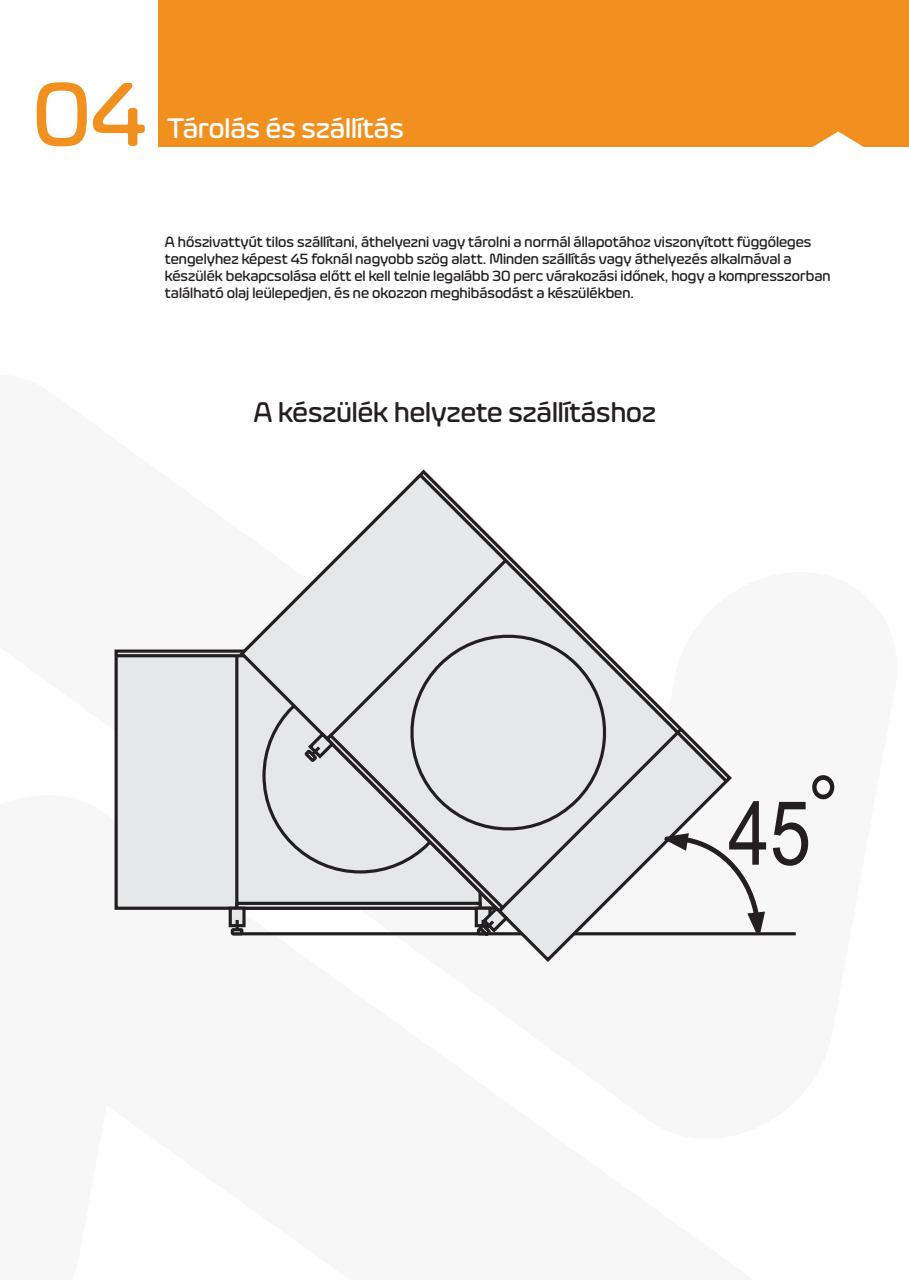
<style>
.page{position:relative;width:909px;height:1280px;background:#fff}
.page>*{position:absolute;margin:0;border:0;box-sizing:border-box;transform-origin:0 0}
.t1{font:500 91.95px "Eurosoft W03";color:#f2901f}
.t2{font:500 28.5px "Eurosoft W03";color:#231f20}
.t3{font:500 28.5px "Eurosoft W03";color:#fff}
.t4{font:500 15px/17.1px "Eurosoft W03";color:#231f20}
</style>
<div class="page">
<div style="left:158px;top:0;width:751px;height:147px;background:#f2901f"></div>
<svg style="left:813px;top:131px;width:51px;height:16px"></svg>
<hr style="left:233px;top:932px;width:563px;height:3px;background:#231f20">
<div style="left:114px;top:649px;width:113px;height:261px;background:#e6e7e9"></div>
<hr style="left:116px;top:654px;width:433px;height:3px;background:#231f20">
<svg style="left:337px;top:469px;width:234px;height:493px"></svg>
<svg style="left:416px;top:470px;width:155px;height:86px"></svg>
<svg style="left:227px;top:556px;width:539px;height:383px"></svg>
<svg style="left:773px;top:775px;width:61px;height:90px"></svg>
<h1 class="t1" style="left:33px;top:62px;width:116px">04</h1>
<h2 class="t3" style="left:168px;top:112px;width:238px">Tárolás és szállítás</h2>
<p class="t4" style="left:165px;top:233px;width:667px">A hőszivattyút tilos szállítani, áthelyezni vagy tárolni a normál állapotához viszonyított függőleges tengelyhez képest 45 foknál nagyobb szög alatt. Minden szállítás vagy áthelyezés alkalmával a készülék bekapcsolása előtt el kell telnie legalább 30 perc várakozási időnek, hogy a kompresszorban található olaj leülepedjen, és ne okozzon meghibásodást a készülékben.</p>
<h2 class="t2" style="left:254px;top:395px;width:404px">A készülék helyzete szállításhoz</h2>
</div>
